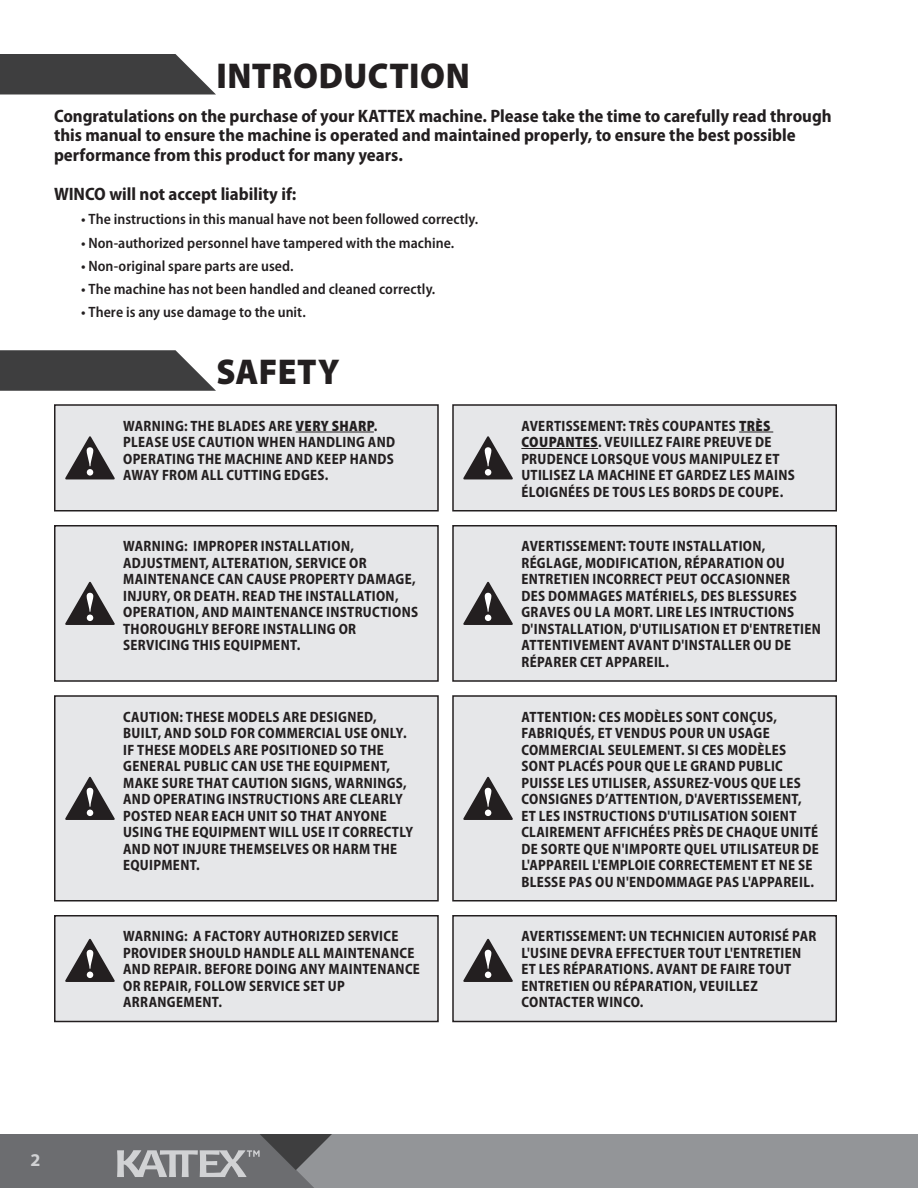
<style>
.page{position:relative;width:918px;height:1188px;background:#fff}
.page>*{position:absolute;margin:0;border:0;box-sizing:border-box;transform-origin:0 0}
.Titles{font:900 36px "Myriad Pro";letter-spacing:.015em;color:#231f20;scale:.95 1}
.Main_Text{font:700 semi-condensed 18px/19.5px "Myriad Pro";color:#231f20}
.t1{font:700 18px "Myriad Pro";color:#d1d2d4}
.Warning{font:700 semi-condensed 15px/16.5px "Myriad Pro";letter-spacing:.025em;color:#231f20;scale:.95 1}
.Instructions{font:600 semi-condensed 15px "Myriad Pro";letter-spacing:.005em;color:#231f20}
.s1{font-weight:900}
</style>
<div class="page">
<div style="left:0;top:1134px;width:918px;height:54px;background:#939598"></div>
<svg style="left:0;top:1134px;width:332px;height:54px"></svg>
<svg style="left:0;top:54px;width:216px;height:40px"></svg>
<svg style="left:0;top:350px;width:216px;height:41px"></svg>
<div style="left:55px;top:526px;width:383px;height:155px;background:#e6e7e9"></div>
<div style="left:54px;top:525px;width:385px;height:157px;border:2px solid #231f20"></div>
<div style="left:55px;top:696px;width:383px;height:205px;background:#e6e7e9"></div>
<div style="left:54px;top:695px;width:385px;height:207px;border:2px solid #231f20"></div>
<div style="left:55px;top:916px;width:383px;height:106px;background:#e6e7e9"></div>
<div style="left:54px;top:915px;width:385px;height:107px;border:2px solid #231f20"></div>
<div style="left:453px;top:526px;width:383px;height:155px;background:#e6e7e9"></div>
<div style="left:452px;top:525px;width:385px;height:157px;border:2px solid #231f20"></div>
<div style="left:453px;top:696px;width:383px;height:205px;background:#e6e7e9"></div>
<div style="left:452px;top:695px;width:385px;height:207px;border:2px solid #231f20"></div>
<div style="left:453px;top:916px;width:383px;height:106px;background:#e6e7e9"></div>
<div style="left:452px;top:915px;width:385px;height:107px;border:2px solid #231f20"></div>
<div style="left:55px;top:405px;width:383px;height:106px;background:#e6e7e9"></div>
<hr style="left:296px;top:432px;width:78px;height:1px;background:#231f20">
<div style="left:54px;top:404px;width:385px;height:108px;border:2px solid #231f20"></div>
<div style="left:453px;top:405px;width:383px;height:106px;background:#e6e7e9"></div>
<hr style="left:739px;top:432px;width:34px;height:1px;background:#231f20">
<hr style="left:521px;top:448px;width:77px;height:1px;background:#231f20">
<div style="left:452px;top:404px;width:385px;height:108px;border:2px solid #231f20"></div>
<svg style="left:65px;top:582px;width:50px;height:43px"></svg>
<svg style="left:463px;top:582px;width:50px;height:43px"></svg>
<svg style="left:65px;top:436px;width:50px;height:43px"></svg>
<svg style="left:463px;top:436px;width:50px;height:43px"></svg>
<svg style="left:65px;top:777px;width:50px;height:43px"></svg>
<svg style="left:463px;top:777px;width:50px;height:43px"></svg>
<svg style="left:65px;top:939px;width:50px;height:43px"></svg>
<svg style="left:463px;top:939px;width:50px;height:43px"></svg>
<p class="Titles" style="left:216px;top:55px;width:268px">INTRODUCTION</p>
<p class="Main_Text" style="left:54px;top:106px;width:779px">Congratulations on the purchase of your KATTEX machine. Please take the time to carefully read through this manual to ensure the machine is operated and maintained properly, to ensure the best possible performance from this product for many years.</p>
<p class="Main_Text" style="left:54px;top:184px;width:244px">WINCO will not accept liability if:</p>
<p class="Instructions" style="left:81px;top:211px;width:399px">• The instructions in this manual have not been followed correctly.</p>
<p class="Instructions" style="left:81px;top:234px;width:375px">• Non-authorized personnel have tampered with the machine.</p>
<p class="Instructions" style="left:81px;top:257px;width:214px">• Non-original spare parts are used.</p>
<p class="Instructions" style="left:81px;top:281px;width:356px">• The machine has not been handled and cleaned correctly.</p>
<p class="Instructions" style="left:81px;top:304px;width:226px">• There is any use damage to the unit.</p>
<p class="Titles" style="left:216px;top:351px;width:131px">SAFETY</p>
<p class="Warning" style="left:123px;top:417px;width:269px">WARNING: THE BLADES ARE <span class="s1">VERY SHARP</span>.</p>
<p class="Warning" style="left:123px;top:434px;width:288px;text-align:justify">PLEASE USE CAUTION WHEN HANDLING AND OPERATING THE MACHINE AND KEEP HANDS AWAY FROM ALL CUTTING EDGES.</p>
<p class="Warning" style="left:123px;top:538px;width:312px">WARNING: IMPROPER INSTALLATION, ADJUSTMENT, ALTERATION, SERVICE OR MAINTENANCE CAN CAUSE PROPERTY DAMAGE, INJURY, OR DEATH. READ THE INSTALLATION, OPERATION, AND MAINTENANCE INSTRUCTIONS THOROUGHLY BEFORE INSTALLING OR SERVICING THIS EQUIPMENT.</p>
<p class="Warning" style="left:123px;top:708px;width:307px">CAUTION: THESE MODELS ARE DESIGNED, BUILT, AND SOLD FOR COMMERCIAL USE ONLY.<br>IF THESE MODELS ARE POSITIONED SO THE GENERAL PUBLIC CAN USE THE EQUIPMENT, MAKE SURE THAT CAUTION SIGNS, WARNINGS, AND OPERATING INSTRUCTIONS ARE CLEARLY POSTED NEAR EACH UNIT SO THAT ANYONE USING THE EQUIPMENT WILL USE IT CORRECTLY AND NOT INJURE THEMSELVES OR HARM THE EQUIPMENT.</p>
<p class="Warning" style="left:123px;top:928px;width:314px">WARNING: A FACTORY AUTHORIZED SERVICE PROVIDER SHOULD HANDLE ALL MAINTENANCE AND REPAIR. BEFORE DOING ANY MAINTENANCE OR REPAIR, FOLLOW SERVICE SET UP ARRANGEMENT.</p>
<p class="Warning" style="left:521px;top:417px;width:289px">AVERTISSEMENT: TRÈS COUPANTES <span class="s1">TRÈS COUPANTES</span>. VEUILLEZ FAIRE PREUVE DE PRUDENCE LORSQUE VOUS MANIPULEZ ET UTILISEZ LA MACHINE ET GARDEZ LES MAINS ÉLOIGNÉES DE TOUS LES BORDS DE COUPE.</p>
<p class="Warning" style="left:521px;top:538px;width:317px">AVERTISSEMENT: TOUTE INSTALLATION, RÉGLAGE, MODIFICATION, RÉPARATION OU ENTRETIEN INCORRECT PEUT OCCASIONNER<br>DES DOMMAGES MATÉRIELS, DES BLESSURES GRAVES OU LA MORT. LIRE LES INTRUCTIONS D'INSTALLATION, D'UTILISATION ET D'ENTRETIEN ATTENTIVEMENT AVANT D'INSTALLER OU DE RÉPARER CET APPAREIL.</p>
<p class="Warning" style="left:521px;top:708px;width:315px">ATTENTION: CES MODÈLES SONT CONÇUS, FABRIQUÉS, ET VENDUS POUR UN USAGE COMMERCIAL SEULEMENT. SI CES MODÈLES SONT PLACÉS POUR QUE LE GRAND PUBLIC PUISSE LES UTILISER, ASSUREZ-VOUS QUE LES CONSIGNES D’ATTENTION, D'AVERTISSEMENT, ET LES INSTRUCTIONS D'UTILISATION SOIENT CLAIREMENT AFFICHÉES PRÈS DE CHAQUE UNITÉ DE SORTE QUE N'IMPORTE QUEL UTILISATEUR DE L'APPAREIL L'EMPLOIE CORRECTEMENT ET NE SE BLESSE PAS OU N'ENDOMMAGE PAS L'APPAREIL.</p>
<p class="Warning" style="left:521px;top:928px;width:312px">AVERTISSEMENT: UN TECHNICIEN AUTORISÉ PAR L'USINE DEVRA EFFECTUER TOUT L'ENTRETIEN ET LES RÉPARATIONS. AVANT DE FAIRE TOUT ENTRETIEN OU RÉPARATION, VEUILLEZ CONTACTER WINCO.</p>
<p class="t1" style="left:31px;top:1149px;width:11px">2</p>
</div>
